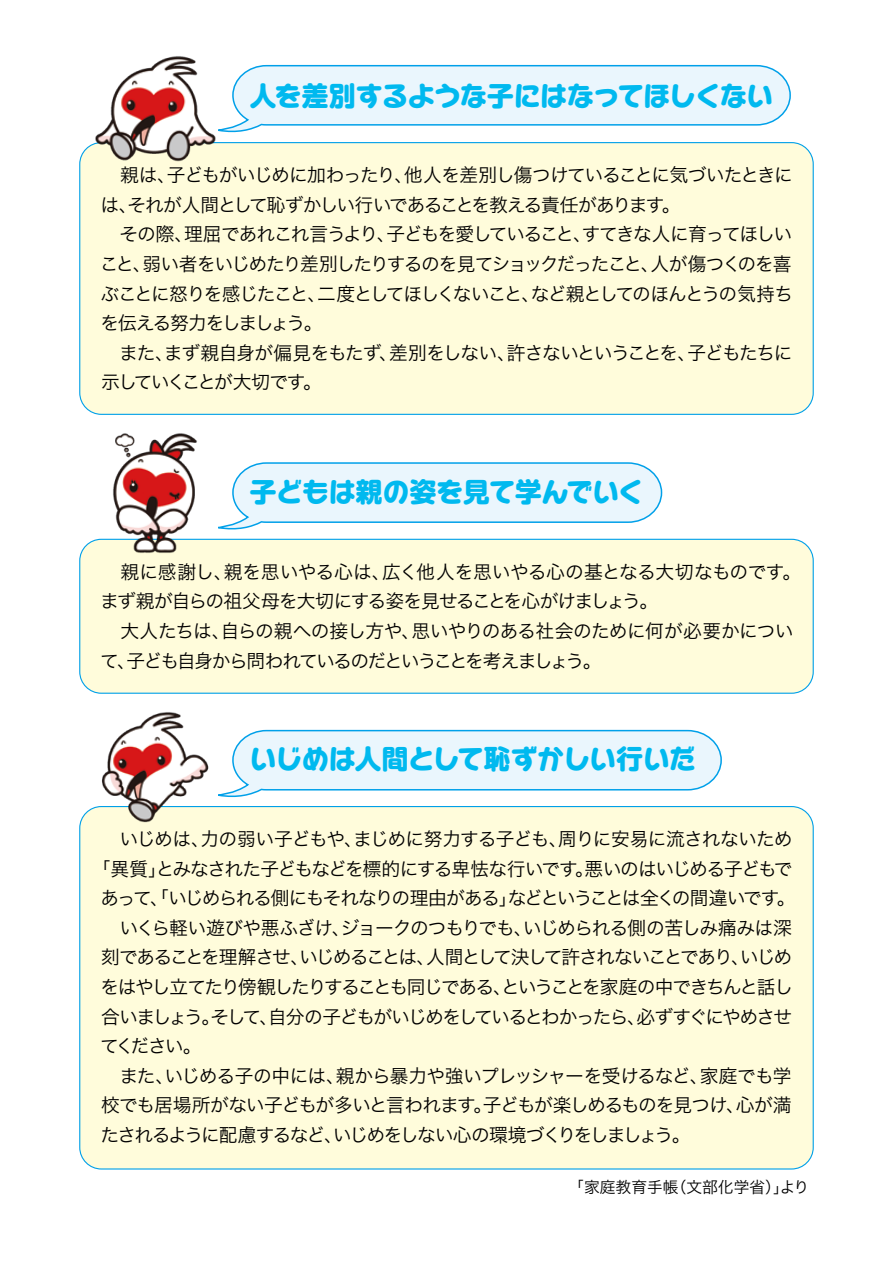
<style>
.page{position:relative;width:893px;height:1263px;background:#fff}
.page>*{position:absolute;margin:0;border:0;box-sizing:border-box;transform-origin:0 0}
.t1{font:800 26.55px "Capie N Std";letter-spacing:-.02em;color:#00b9ef}
.t2{font:18.75px/29.5px "Hira Kaku Pro W3";letter-spacing:-.07em;color:#000}
.t3{font:18.75px/29.5px "Hira Kaku Pro W3";letter-spacing:-.045em;color:#000}
.t4{font:18.75px "Hira Kaku Pro W3";letter-spacing:-.1em;color:#000}
.t5{font:18.75px "Hira Kaku Pro W3";letter-spacing:-.095em;color:#000}
.t6{font:18.75px "Hira Kaku Pro W3";letter-spacing:-.04em;color:#000}
.t7{font:18.75px "Hira Kaku Pro W3";letter-spacing:-.05em;color:#000}
.t8{font:15.75px "Hira Kaku Pro W3";color:#000}
.s1{font-family:"Shin M Go Pro"}
</style>
<div class="page">
<svg style="left:218px;top:64px;width:573px;height:69px"></svg>
<div style="left:80px;top:143px;width:733px;height:271px;background:#fffcdb;border-radius:22px"></div>
<img style="left:92px;top:56px;width:126px;height:106px">
<svg style="left:218px;top:462px;width:445px;height:68px"></svg>
<div style="left:80px;top:539px;width:733px;height:154px;background:#fffcdb;border-radius:21px"></div>
<div style="left:79px;top:539px;width:735px;height:155px;border:1px solid #00a0e9;border-radius:21px"></div>
<img style="left:93px;top:433px;width:125px;height:120px">
<svg style="left:218px;top:729px;width:504px;height:69px"></svg>
<div style="left:80px;top:806px;width:733px;height:363px;background:#fffcdb;border-radius:22px"></div>
<img style="left:98px;top:712px;width:115px;height:111px">
<h1 class="t1" style="left:250px;top:75px;width:525px"><span class="s1">人</span>を<span class="s1">差別</span>するような<span class="s1">子</span>にはなってほしくない</h1>
<p class="t2" style="left:100px;top:159px;width:695px">　親は、子どもがいじめに加わったり、他人を差別し傷つけていることに気づいたときには、それが人間として恥ずかしい行いであることを教える責任があります。<br>　その際、理屈であれこれ言うより、子どもを愛していること、すてきな人に育ってほしいこと、弱い者をいじめたり差別したりするのを見てショックだったこと、人が傷つくのを喜ぶことに怒りを感じたこと、二度としてほしくないこと、など親としてのほんとうの気持ちを伝える努力をしましょう。<br>　また、まず親自身が偏見をもたず、差別をしない、許さないということを、子どもたちに示していくことが大切です。</p>
<h1 class="t1" style="left:250px;top:472px;width:396px"><span class="s1">子</span>どもは<span class="s1">親</span>の<span class="s1">姿</span>を<span class="s1">見</span>て<span class="s1">学</span>んでいく</h1>
<p class="t3" style="left:100px;top:556px;width:703px">　親に感謝し、親を思いやる心は、広く他人を思いやる心の基となる大切なものです。まず親が自らの祖父母を大切にする姿を見せることを心がけましょう。<br>　大人たちは、自らの親への接し方や、思いやりのある社会のために何が必要かについて、子ども自身から問われているのだということを考えましょう。</p>
<h1 class="t1" style="left:250px;top:739px;width:447px">いじめは<span class="s1">人間</span>として<span class="s1">恥</span>ずかしい<span class="s1">行</span>いだ</h1>
<p class="t6" style="left:101px;top:822px;width:693px">　いじめは、力の弱い子どもや、まじめに努力する子ども、周りに安易に流されないため</p>
<p class="t2" style="left:92px;top:852px;width:702px">「異質」とみなされた子どもなどを標的にする卑怯な行いです。悪いのはいじめる子どもで</p>
<p class="t4" style="left:100px;top:881px;width:697px">あって、「いじめられる側にもそれなりの理由がある」などということは全くの間違いです。</p>
<p class="t2" style="left:101px;top:912px;width:692px">　いくら軽い遊びや悪ふざけ、ジョークのつもりでも、いじめられる側の苦しみ痛みは深</p>
<p class="t4" style="left:101px;top:941px;width:693px">刻であることを理解させ、いじめることは、人間として決して許されないことであり、いじめ</p>
<p class="t5" style="left:100px;top:970px;width:694px">をはやし立てたり傍観したりすることも同じである、ということを家庭の中できちんと話し</p>
<p class="t4" style="left:101px;top:1000px;width:693px">合いましょう。そして、自分の子どもがいじめをしているとわかったら、必ずすぐにやめさせ</p>
<p class="t2" style="left:100px;top:1030px;width:103px">てください。</p>
<p class="t7" style="left:101px;top:1059px;width:692px">　また、いじめる子の中には、親から暴力や強いプレッシャーを受けるなど、家庭でも学</p>
<p class="t2" style="left:101px;top:1089px;width:692px">校でも居場所がない子どもが多いと言われます。子どもが楽しめるものを見つけ、心が満</p>
<p class="t5" style="left:100px;top:1118px;width:592px">たされるように配慮するなど、いじめをしない心の環境づくりをしましょう。</p>
<p class="t8" style="left:568px;top:1173px;width:242px">「家庭教育手帳（文部化学省）」より</p>
</div>
